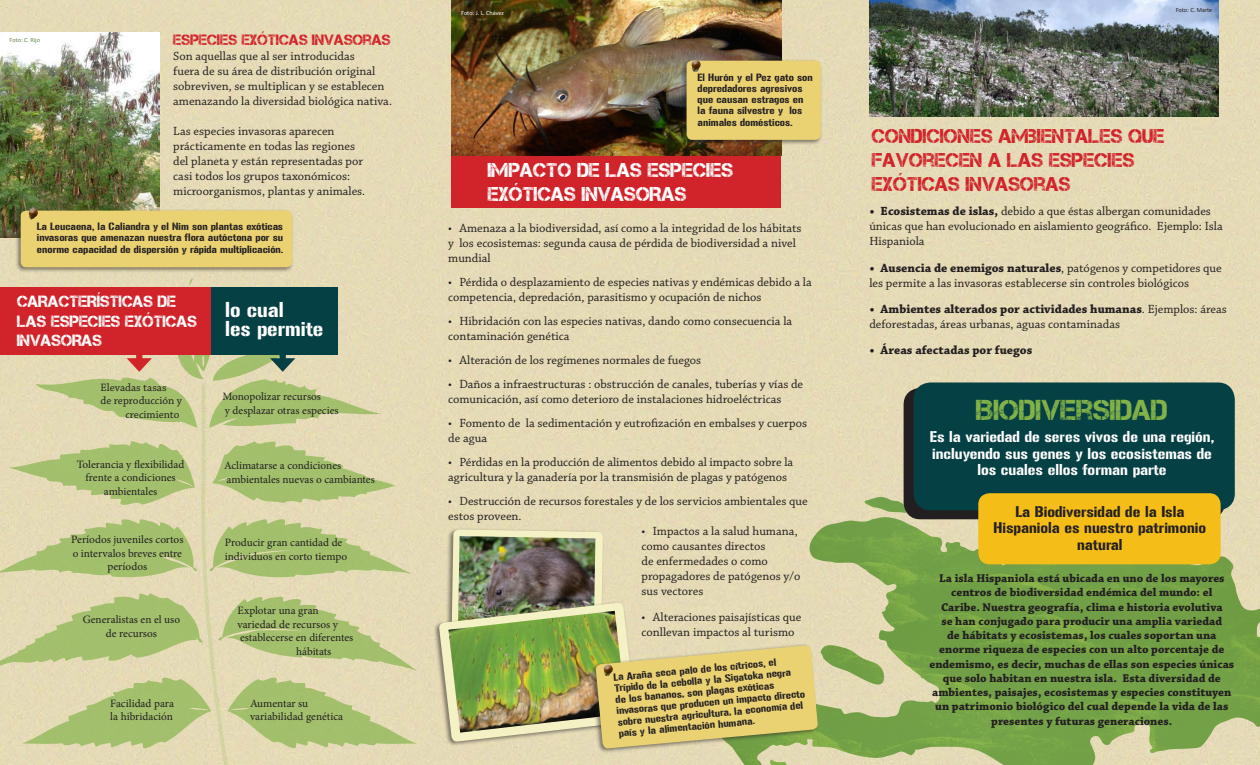
<style>
.page{position:relative;width:1260px;height:765px;background:#e5dbb6}
.page>*{position:absolute;margin:0;border:0;box-sizing:border-box;transform-origin:0 0}
.t1{font:28.75px "Captureit";color:#82b248}
.TITULOS{font:20px/24px "Captureit";color:#d1232a}
.TITULOS-2{font:20px "Captureit";color:#fff}
.TITULOS-3{font:18.75px "Gunplay";color:#fff}
.TITULOS-4{font:16.25px/19.5px "Captureit";color:#fff}
.t2{font:15px "Captureit";color:#d1232a}
.t3{font:13.75px/16.5px "Gunplay";color:#fff;text-align:center}
.t4{font:13.75px/16.5px "Gunplay";color:#231f20;text-align:center}
.lista{font:12.5px/15px "Chaparral Pro";color:#231f20}
.texto{font:12.5px/15px "Chaparral Pro";color:#231f20}
.lista-2{font:700 12.5px "Chaparral Pro";color:#231f20}
.texto-2{font:700 11.88px/14.2px "Chaparral Pro";color:#231f20;text-align:center}
.t5{font:11.25px/13.5px "Minion Pro";color:#231f20;text-align:center}
.t6{font:11.25px "Chaparral Pro";color:#231f20}
.ejemplos{font:9.38px/11.2px "Gunplay";color:#231f20}
.piefoto{font:6.25px "Calibri";letter-spacing:-.01em;color:#fff}
.piefoto-2{font:6.25px "Calibri";color:#231f20}
.piefoto-3{font:6.25px "Calibri";color:#628448}
.s1{font-weight:700}
</style>
<div class="page">
<svg style="left:673px;top:497px;width:587px;height:268px;background:#8dae5f"></svg>
<img style="left:809px;top:497px;width:131px;height:221px">
<svg style="left:767px;top:759px;width:21px;height:6px"></svg>
<div style="left:904px;top:388px;width:321px;height:131px;background:#231f20;border-radius:17px"></div>
<div style="left:914px;top:382px;width:321px;height:128px;background:#054044;border-radius:17px"></div>
<img style="left:869px;top:0;width:350px;height:117px">
<svg style="left:0;top:277px;width:418px;height:488px;background:#c4bd8f"></svg>
<div style="left:433px;top:601px;width:204px;height:146px;background:#231f20;opacity:.54"></div>
<div style="left:590px;top:644px;width:229px;height:110px;background:#231f20;opacity:.54"></div>
<div style="left:452px;top:156px;width:329px;height:52px;background:#d1232a"></div>
<img style="left:452px;top:0;width:329px;height:156px">
<div style="left:680px;top:58px;width:143px;height:87px;background:#231f20;opacity:.54"></div>
<div style="left:687px;top:61px;width:134px;height:79px;background:#ead273"></div>
<div style="left:689px;top:58px;width:13px;height:8px;background:#fff;opacity:.75"></div>
<div style="left:689px;top:61px;width:13px;height:9px;background:#231f20;opacity:.75"></div>
<img style="left:439px;top:529px;width:379px;height:220px">
<div style="left:978px;top:493px;width:243px;height:71px;background:#f5bd17;border-radius:11px"></div>
<img style="left:0;top:33px;width:160px;height:205px">
<div style="left:15px;top:208px;width:279px;height:65px;background:#231f20;opacity:.54"></div>
<div style="left:21px;top:211px;width:271px;height:56px;background:#ead273"></div>
<div style="left:27px;top:206px;width:11px;height:8px;background:#fff;opacity:.75"></div>
<div style="left:27px;top:209px;width:11px;height:10px;background:#231f20;opacity:.75"></div>
<p class="piefoto-3" style="left:10px;top:36px;width:32px">Foto: C. Rijo</p>
<p class="t2" style="left:173px;top:31px;width:219px">ESPECIES EXÓTICAS INVASORAS</p>
<p class="texto" style="left:173px;top:49px;width:220px">Son aquellas que al ser introducidas<br>fuera de su área de distribución original sobreviven, se multiplican y se establecen amenazando la diversidad biológica nativa.</p>
<p class="texto" style="left:173px;top:124px;width:194px">Las especies invasoras aparecen prácticamente en todas las regiones del planeta y están representadas por casi todos los grupos taxonómicos: microorganismos, plantas y animales.</p>
<p class="ejemplos" style="left:37px;top:221px;width:248px;text-align:justify">La Leucaena, la Caliandra y el Nim son plantas exóticas invasoras que amenazan nuestra flora autóctona por su enorme capacidad de dispersión y rápida multiplicación.</p>
<p class="TITULOS-4" style="left:17px;top:292px;width:181px">CARACTERÍSTICAS DE<br>LAS ESPECIES EXÓTICAS<br>INVASORAS</p>
<p class="TITULOS-3" style="left:225px;top:299px;width:60px">lo cual</p>
<p class="TITULOS-3" style="left:225px;top:318px;width:100px">les permite</p>
<p class="t6" style="left:101px;top:381px;width:68px">Elevadas tasas</p>
<p class="t6" style="left:101px;top:394px;width:83px">de reproducción y</p>
<p class="t6" style="left:125px;top:408px;width:56px">crecimiento</p>
<p class="t5" style="left:222px;top:390px;width:100px">Monopolizar recursos</p>
<p class="t5" style="left:225px;top:403px;width:115px">y desplazar otras especies</p>
<p class="t5" style="left:77px;top:457px;width:109px">Tolerancia y flexibilidad frente a condiciones ambientales</p>
<p class="t5" style="left:224px;top:459px;width:119px">Aclimatarse a condiciones</p>
<p class="t5" style="left:227px;top:473px;width:150px">ambientales nuevas o cambiantes</p>
<p class="t5" style="left:71px;top:533px;width:114px">Períodos juveniles cortos o intervalos breves entre períodos</p>
<p class="t5" style="left:225px;top:536px;width:124px;text-align:left">Producir gran cantidad de individuos en corto tiempo</p>
<p class="t5" style="left:83px;top:613px;width:99px">Generalistas en el uso de recursos</p>
<p class="t5" style="left:110px;top:696px;width:65px">Facilidad para</p>
<p class="t5" style="left:110px;top:710px;width:64px">la hibridación</p>
<p class="t5" style="left:238px;top:604px;width:83px">Explotar una gran</p>
<p class="t5" style="left:238px;top:618px;width:102px">variedad de recursos y</p>
<p class="t5" style="left:240px;top:631px;width:115px">establecerse en diferentes</p>
<p class="t5" style="left:296px;top:645px;width:37px">hábitats</p>
<p class="t5" style="left:250px;top:696px;width:60px">Aumentar su</p>
<p class="t5" style="left:250px;top:710px;width:95px">variabilidad genética</p>
<p class="piefoto" style="left:461px;top:9px;width:44px">Foto: J. L. Chávez</p>
<p class="ejemplos" style="left:698px;top:71px;width:117px">El Hurón y el Pez gato son depredadores agresivos que causan estragos en la fauna silvestre y los animales domésticos.</p>
<p class="TITULOS-2" style="left:488px;top:159px;width:247px">IMPACTO DE LAS ESPECIES</p>
<p class="TITULOS-2" style="left:488px;top:183px;width:200px">EXÓTICAS INVASORAS</p>
<p class="lista" style="left:448px;top:221px;width:355px">• Amenaza a la biodiversidad, así como a la integridad de los hábitats y los ecosistemas: segunda causa de pérdida de biodiversidad a nivel mundial</p>
<p class="lista" style="left:448px;top:275px;width:365px">• Pérdida o desplazamiento de especies nativas y endémicas debido a la competencia, depredación, parasitismo y ocupación de nichos</p>
<p class="lista" style="left:448px;top:314px;width:346px">• Hibridación con las especies nativas, dando como consecuencia la contaminación genética</p>
<p class="lista" style="left:448px;top:353px;width:255px">• Alteración de los regímenes normales de fuegos</p>
<p class="lista" style="left:448px;top:377px;width:357px">• Daños a infraestructuras : obstrucción de canales, tuberías y vías de comunicación, así como deterioro de instalaciones hidroeléctricas</p>
<p class="lista" style="left:448px;top:416px;width:360px">• Fomento de la sedimentación y eutrofización en embalses y cuerpos de agua</p>
<p class="lista" style="left:448px;top:455px;width:347px">• Pérdidas en la producción de alimentos debido al impacto sobre la agricultura y la ganadería por la transmisión de plagas y patógenos</p>
<p class="lista" style="left:448px;top:494px;width:361px">• Destrucción de recursos forestales y de los servicios ambientales que estos proveen.</p>
<p class="lista" style="left:642px;top:524px;width:160px">• Impactos a la salud humana, como causantes directos<br>de enfermedades o como propagadores de patógenos y/o sus vectores</p>
<p class="lista" style="left:642px;top:610px;width:161px">• Alteraciones paisajísticas que conllevan impactos al turismo</p>
<p class="ejemplos" style="left:613px;top:671px;width:191px;rotate:-5deg">La Araña seca palo de los cítricos, el Trípido de la cebolla y la Sigatoka negra de los bananos, son plagas exóticas invasoras que producen un impacto directo sobre nuestra agricultura, la economía del país y la alimentación humana.</p>
<p class="piefoto-2" style="left:1176px;top:6px;width:38px">Foto: C. Marte</p>
<p class="TITULOS" style="left:872px;top:124px;width:294px">CONDICIONES AMBIENTALES QUE<br>FAVORECEN A LAS ESPECIES<br>EXÓTICAS INVASORAS</p>
<p class="lista" style="left:869px;top:204px;width:355px"><span class="s1">• Ecosistemas de islas,</span> debido a que éstas albergan comunidades únicas que han evolucionado en aislamiento geográfico. Ejemplo: Isla<br>Hispaniola</p>
<p class="lista" style="left:869px;top:261px;width:354px"><span class="s1">• Ausencia de enemigos naturales</span>, patógenos y competidores que les permite a las invasoras establecerse sin controles biológicos</p>
<p class="lista" style="left:869px;top:302px;width:359px"><span class="s1">• Ambientes alterados por actividades humanas</span>. Ejemplos: áreas deforestadas, áreas urbanas, aguas contaminadas</p>
<p class="lista-2" style="left:869px;top:343px;width:165px">• Áreas afectadas por fuegos</p>
<p class="t1" style="left:976px;top:394px;width:193px">BIODIVERSIDAD</p>
<p class="t3" style="left:930px;top:429px;width:286px">Es la variedad de seres vivos de una región, incluyendo sus genes y los ecosistemas de los cuales ellos forman parte</p>
<p class="t4" style="left:994px;top:504px;width:214px">La Biodiversidad de la Isla<br>Hispaniola es nuestro patrimonio natural</p>
<p class="texto-2" style="left:929px;top:572px;width:306px">La isla Hispaniola está ubicada en uno de los mayores centros de biodiversidad endémica del mundo: el<br>Caribe. Nuestra geografía, clima e historia evolutiva<br>se han conjugado para producir una amplia variedad<br>de hábitats y ecosistemas, los cuales soportan una enorme riqueza de especies con un alto porcentaje de endemismo, es decir, muchas de ellas son especies únicas que solo habitan en nuestra isla. Esta diversidad de ambientes, paisajes, ecosistemas y especies constituyen un patrimonio biológico del cual depende la vida de las presentes y futuras generaciones.</p>
</div>
